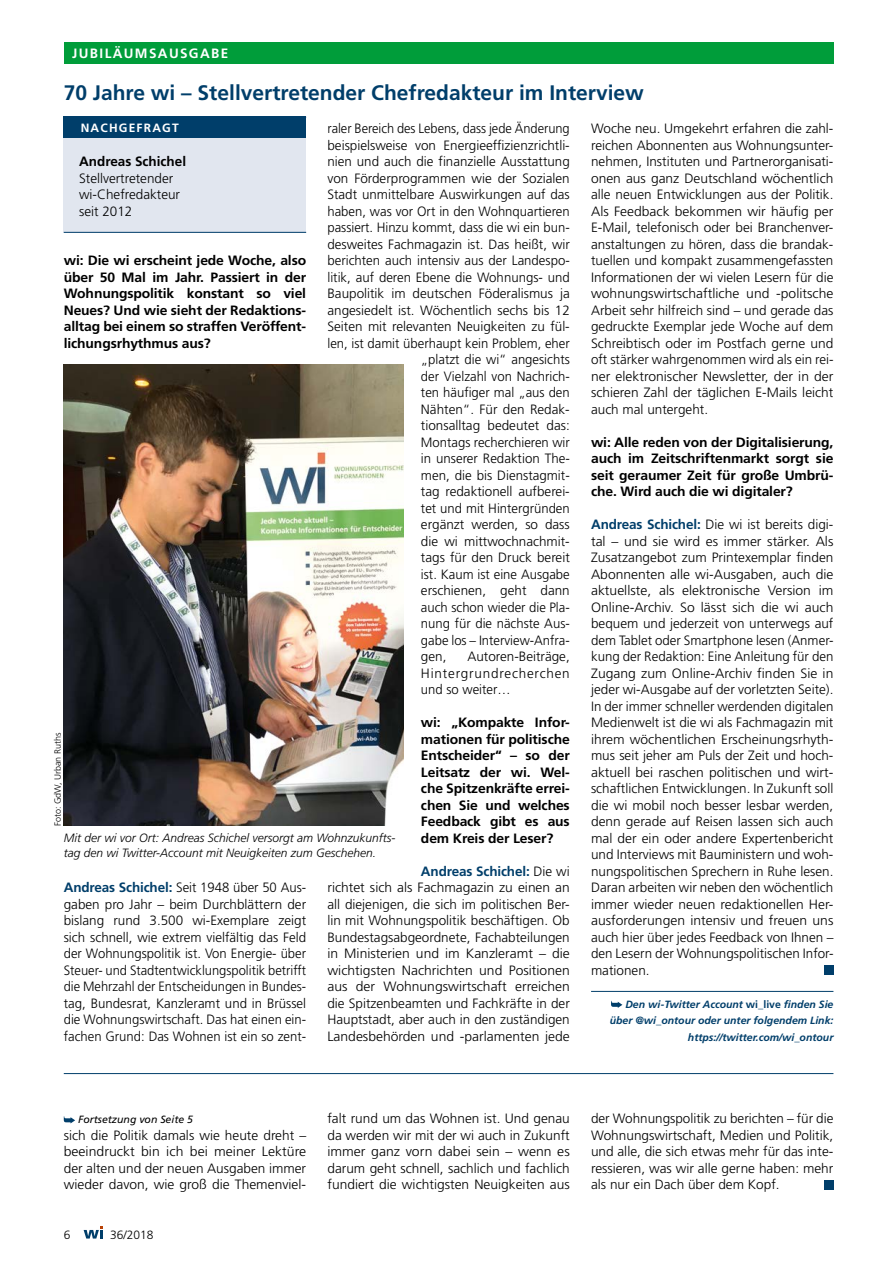
<style>
.page{position:relative;width:893px;height:1263px;background:#fff}
.page>*{position:absolute;margin:0;border:0;box-sizing:border-box;transform-origin:0 0}
.t1{font:700 21px "Frutiger";color:#003e6a}
.t2{font:300 13.5px/16.5px "Frutiger";color:#000;text-align:justify}
.t3{font:700 13.5px/16.5px "Frutiger";letter-spacing:-.01em;color:#000;text-align:justify}
.t4{font:300 13.5px "Frutiger";color:#000;scale:.95 1}
.t5{font:700 13.5px "Frutiger";letter-spacing:.1em;color:#fff}
.t6{font:italic 300 12px/15px "Frutiger";color:#000}
.t7{font:700 12px "Frutiger";letter-spacing:.1em;color:#fff}
.t8{font:300 12px "Frutiger";color:#000}
.t9{font:italic 700 10.5px/16.5px "Frutiger";color:#003e6a;text-align:right}
.t10{font:italic 10.5px "Frutiger";color:#000}
.t11{font:300 9px "Frutiger";color:#000}
.s1{font-weight:700;color:#003e6a}
.s2{font-style:normal}
</style>
<div class="page">
<div style="left:64px;top:43px;width:769px;height:21px;background:#009d3a"></div>
<hr style="left:64px;top:1073px;width:769px;height:1px;background:#003e6a">
<hr style="left:591px;top:991px;width:242px;height:1px;background:#003e6a">
<div style="left:824px;top:965px;width:9px;height:10px;background:#003e6a"></div>
<svg style="left:611px;top:1001px;width:11px;height:7px"></svg>
<div style="left:64px;top:117px;width:242px;height:115px;background:#e1e6ef"></div>
<div style="left:64px;top:117px;width:242px;height:21px;background:#003e6a"></div>
<hr style="left:64px;top:232px;width:242px;height:1px;background:#003e6a">
<img style="left:64px;top:364px;width:340px;height:461px">
<div style="left:824px;top:1180px;width:9px;height:9px;background:#003e6a"></div>
<svg style="left:64px;top:1116px;width:11px;height:7px"></svg>
<svg style="left:84px;top:1226px;width:19px;height:12px"></svg>
<p class="t5" style="left:72px;top:46px;width:157px">JUBILÄUMSAUSGABE</p>
<h1 class="t1" style="left:64px;top:81px;width:582px">70 Jahre wi – Stellvertretender Chefredakteur im Interview</h1>
<p class="t4" style="left:327px;top:121px;width:257px">raler Bereich des Lebens, dass jede Änderung</p>
<p class="t2" style="left:327px;top:137px;width:244px">beispielsweise von Energieeffizienzrichtli-</p>
<p class="t2" style="left:327px;top:154px;width:244px">nien und auch die finanzielle Ausstattung</p>
<p class="t2" style="left:327px;top:170px;width:244px">von Förderprogrammen wie der Sozialen</p>
<p class="t2" style="left:327px;top:187px;width:244px">Stadt unmittelbare Auswirkungen auf das</p>
<p class="t2" style="left:327px;top:203px;width:244px">haben, was vor Ort in den Wohnquartieren</p>
<p class="t2" style="left:327px;top:220px;width:244px">passiert. Hinzu kommt, dass die wi ein bun-</p>
<p class="t2" style="left:327px;top:236px;width:244px">desweites Fachmagazin ist. Das heißt, wir</p>
<p class="t2" style="left:327px;top:253px;width:244px">berichten auch intensiv aus der Landespo-</p>
<p class="t2" style="left:327px;top:269px;width:244px">litik, auf deren Ebene die Wohnungs- und</p>
<p class="t2" style="left:327px;top:286px;width:244px">Baupolitik im deutschen Föderalismus ja</p>
<p class="t2" style="left:327px;top:302px;width:244px">angesiedelt ist. Wöchentlich sechs bis 12</p>
<p class="t2" style="left:327px;top:319px;width:244px">Seiten mit relevanten Neuigkeiten zu fül-</p>
<p class="t2" style="left:327px;top:335px;width:244px">len, ist damit überhaupt kein Problem, eher</p>
<p class="t2" style="left:421px;top:352px;width:150px">„platzt die wi“ angesichts</p>
<p class="t2" style="left:421px;top:368px;width:150px">der Vielzahl von Nachrich-</p>
<p class="t2" style="left:421px;top:385px;width:150px">ten häufiger mal „aus den</p>
<p class="t2" style="left:421px;top:401px;width:150px">Nähten“. Für den Redak-</p>
<p class="t2" style="left:421px;top:418px;width:150px">tionsalltag bedeutet das:</p>
<p class="t2" style="left:421px;top:434px;width:150px">Montags recherchieren wir</p>
<p class="t2" style="left:421px;top:451px;width:150px">in unserer Redaktion The-</p>
<p class="t2" style="left:421px;top:467px;width:150px">men, die bis Dienstagmit-</p>
<p class="t2" style="left:421px;top:484px;width:150px">tag redaktionell aufberei-</p>
<p class="t2" style="left:421px;top:500px;width:150px">tet und mit Hintergründen</p>
<p class="t2" style="left:421px;top:517px;width:150px">ergänzt werden, so dass</p>
<p class="t2" style="left:421px;top:533px;width:150px">die wi mittwochnachmit-</p>
<p class="t2" style="left:421px;top:550px;width:150px">tags für den Druck bereit</p>
<p class="t2" style="left:421px;top:566px;width:150px">ist. Kaum ist eine Ausgabe</p>
<p class="t2" style="left:421px;top:583px;width:150px">erschienen, geht dann</p>
<p class="t2" style="left:421px;top:599px;width:150px">auch schon wieder die Pla-</p>
<p class="t2" style="left:421px;top:616px;width:150px">nung für die nächste Aus-</p>
<p class="t2" style="left:421px;top:632px;width:150px">gabe los – Interview-Anfra-</p>
<p class="t2" style="left:421px;top:649px;width:27px">gen,</p>
<p class="t7" style="left:81px;top:121px;width:99px">NACHGEFRAGT</p>
<p class="t3" style="left:79px;top:153px;width:109px">Andreas Schichel</p>
<p class="t2" style="left:79px;top:170px;width:103px;text-align:left">Stellvertretender wi-Chefredakteur seit 2012</p>
<p class="t3" style="left:64px;top:252px;width:244px">wi: Die wi erscheint jede Woche, also über 50 Mal im Jahr. Passiert in der Wohnungspolitik konstant so viel Neues? Und wie sieht der Redaktions&shy;alltag bei einem so straffen Veröffent&shy;lichungsrhythmus aus?</p>
<p class="t2" style="left:421px;top:649px;width:150px;text-indent:46px">Autoren-Beiträge, Hintergrundrecherchen und so weiter…</p>
<p class="t3" style="left:421px;top:714px;width:150px">wi: „Kompakte Infor&shy;mationen für politische Entscheider“ – so der Leitsatz der wi. Wel&shy;che Spitzenkräfte errei&shy;chen Sie und welches Feedback gibt es aus dem Kreis der Leser?</p>
<p class="t2" style="left:327px;top:863px;width:244px;text-indent:94px"><span class="s1">Andreas Schichel:</span> Die wi richtet sich als Fachmagazin zu einen an all diejenigen, die sich im politischen Ber&shy;lin mit Wohnungspolitik beschäftigen. Ob Bundestagsabgeordnete, Fachabteilungen in Ministerien und im Kanzleramt – die wichtigsten Nachrichten und Positionen aus der Wohnungswirtschaft erreichen die Spitzenbeamten und Fachkräfte in der Hauptstadt, aber auch in den zuständigen Landesbehörden und -parlamenten jede</p>
<p class="t11" style="left:53px;top:826px;width:95px;rotate:-90deg">Foto: GdW, Urban Ruths</p>
<p class="t6" style="left:64px;top:830px;width:333px">Mit der wi vor Ort: Andreas Schichel versorgt am Wohnzukunfts&shy;tag den wi Twitter-Account mit Neuigkeiten zum Geschehen.</p>
<p class="t2" style="left:64px;top:880px;width:244px"><span class="s1">Andreas Schichel:</span> Seit 1948 über 50 Aus&shy;gaben pro Jahr – beim Durchblättern der bislang rund 3.500 wi-Exemplare zeigt sich schnell, wie extrem vielfältig das Feld der Wohnungspolitik ist. Von Energie- über Steuer- und Stadtentwicklungspolitik betrifft die Mehrzahl der Entscheidungen in Bundes&shy;tag, Bundesrat, Kanzleramt und in Brüssel die Wohnungswirtschaft. Das hat einen ein&shy;fachen Grund: Das Wohnen ist ein so zent-</p>
<p class="t2" style="left:591px;top:121px;width:244px">Woche neu. Umgekehrt erfahren die zahl&shy;reichen Abonnenten aus Wohnungsunter&shy;nehmen, Instituten und Partnerorganisati&shy;onen aus ganz Deutschland wöchentlich alle neuen Entwicklungen aus der Politik.<br>Als Feedback bekommen wir häufig per E-Mail, telefonisch oder bei Branchenver&shy;anstaltungen zu hören, dass die brandak&shy;tuellen und kompakt zusammengefassten Informationen der wi vielen Lesern für die wohnungswirtschaftliche und -politsche Arbeit sehr hilfreich sind – und gerade das gedruckte Exemplar jede Woche auf dem Schreibtisch oder im Postfach gerne und oft stärker wahrgenommen wird als ein rei&shy;ner elektronischer Newsletter, der in der schieren Zahl der täglichen E-Mails leicht auch mal untergeht.</p>
<p class="t3" style="left:591px;top:434px;width:244px">wi: Alle reden von der Digitalisierung, auch im Zeitschriftenmarkt sorgt sie seit geraumer Zeit für große Umbrü&shy;che. Wird auch die wi digitaler?</p>
<p class="t2" style="left:591px;top:517px;width:244px"><span class="s1">Andreas Schichel:</span> Die wi ist bereits digi&shy;tal – und sie wird es immer stärker. Als Zusatzangebot zum Printexemplar finden Abonnenten alle wi-Ausgaben, auch die aktuellste, als elektronische Version im Online-Archiv. So lässt sich die wi auch bequem und jederzeit von unterwegs auf dem Tablet oder Smartphone lesen (Anmer&shy;kung der Redaktion: Eine Anleitung für den Zugang zum Online-Archiv finden Sie in jeder wi-Ausgabe auf der vorletzten Seite).<br>In der immer schneller werdenden digitalen Medienwelt ist die wi als Fachmagazin mit ihrem wöchentlichen Erscheinungsrhyth&shy;mus seit jeher am Puls der Zeit und hoch&shy;aktuell bei raschen politischen und wirt&shy;schaftlichen Entwicklungen. In Zukunft soll die wi mobil noch besser lesbar werden, denn gerade auf Reisen lassen sich auch mal der ein oder andere Expertenbericht und Interviews mit Bauministern und woh&shy;nungspolitischen Sprechern in Ruhe lesen.<br>Daran arbeiten wir neben den wöchentlich immer wieder neuen redaktionellen Her&shy;ausforderungen intensiv und freuen uns auch hier über jedes Feedback von Ihnen – den Lesern der Wohnungspolitischen Infor&shy;mationen.</p>
<p class="t9" style="left:610px;top:996px;width:225px">Den wi-Twitter Account <span class="s2">wi_live</span> finden Sie über @wi_ontour oder unter folgendem Link: https://twitter.com/wi_ontour</p>
<p class="t10" style="left:78px;top:1114px;width:116px">Fortsetzung von Seite 5</p>
<p class="t2" style="left:64px;top:1127px;width:244px">sich die Politik damals wie heute dreht – beeindruckt bin ich bei meiner Lektüre der alten und der neuen Ausgaben immer wieder davon, wie groß die Themenviel-</p>
<p class="t8" style="left:64px;top:1227px;width:8px">6</p>
<p class="t8" style="left:110px;top:1227px;width:45px">36/2018</p>
<p class="t2" style="left:327px;top:1111px;width:244px">falt rund um das Wohnen ist. Und genau da werden wir mit der wi auch in Zukunft immer ganz vorn dabei sein – wenn es darum geht schnell, sachlich und fachlich fundiert die wichtigsten Neuigkeiten aus</p>
<p class="t2" style="left:591px;top:1111px;width:244px">der Wohnungspolitik zu berichten – für die Wohnungswirtschaft, Medien und Politik, und alle, die sich etwas mehr für das inte&shy;ressieren, was wir alle gerne haben: mehr als nur ein Dach über dem Kopf.</p>
</div>
